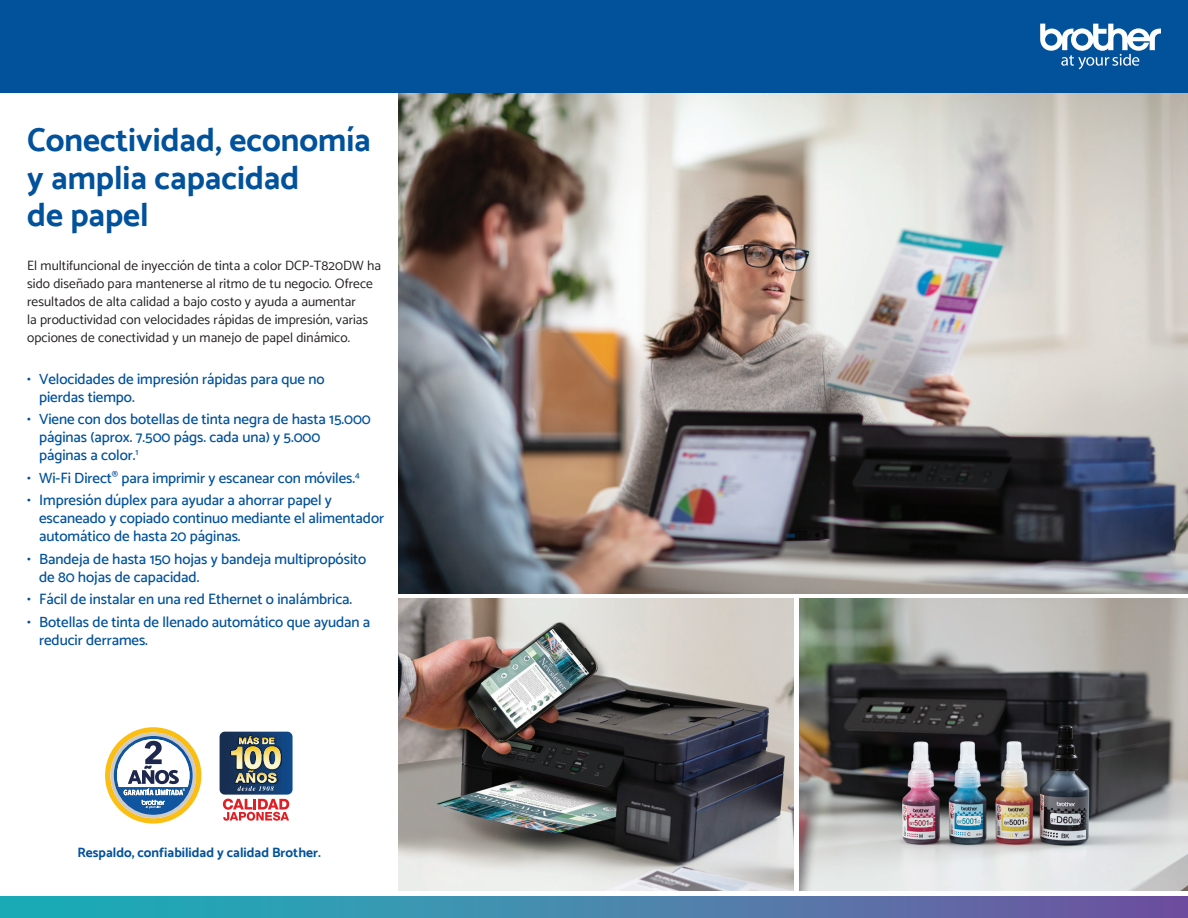
<style>
.page{position:relative;width:1188px;height:918px;background:#fff}
.page>*{position:absolute;margin:0;border:0;box-sizing:border-box;transform-origin:0 0}
.t1{font:700 33px/37.5px "Catamaran";color:#01519b}
.t2{font:500 15px/18px "Catamaran";letter-spacing:-.005em;color:#01519b}
.t3{font:13.5px/18px "Catamaran";letter-spacing:.005em;color:#231f20}
.t4{font:700 13.5px "Catamaran";color:#01519b}
.t5{font:700 4.5px "Catamaran";color:#fff}
</style>
<div class="page">
<div style="left:0;top:0;width:1188px;height:93px;background:#01519b"></div>
<svg style="left:1040px;top:24px;width:121px;height:45px"></svg>
<img style="left:398px;top:93px;width:790px;height:500px">
<img style="left:398px;top:598px;width:396px;height:293px">
<div style="left:0;top:896px;width:1188px;height:22px;background:linear-gradient(to right,#18b5ba,#7355a0)"></div>
<img style="left:799px;top:598px;width:389px;height:293px">
<img style="left:220px;top:732px;width:73px;height:89px">
<svg style="left:105px;top:727px;width:96px;height:97px"></svg>
<p class="t1" style="left:27px;top:121px;width:345px">Conectividad, economía y amplia capacidad<br>de papel</p>
<p class="t3" style="left:27px;top:256px;width:355px">El multifuncional de inyección de tinta a color DCP-T820DW ha sido diseñado para mantenerse al ritmo de tu negocio. Ofrece resultados de alta calidad a bajo costo y ayuda a aumentar<br>la productividad con velocidades rápidas de impresión, varias opciones de conectividad y un manejo de papel dinámico.</p>
<p class="t2" style="left:39px;top:369px;width:287px;text-indent:-12px">• Velocidades de impresión rápidas para que no pierdas tiempo.</p>
<p class="t2" style="left:39px;top:410px;width:333px;text-indent:-12px">• Viene con dos botellas de tinta negra de hasta 15.000 páginas (aprox. 7.500 págs. cada una) y 5.000 páginas a color.<sup>1</sup></p>
<p class="t2" style="left:27px;top:468px;width:334px">• Wi-Fi Direct<sup>®</sup> para imprimir y escanear con móviles.<sup>4</sup></p>
<p class="t2" style="left:39px;top:491px;width:347px;text-indent:-12px">• Impresión dúplex para ayudar a ahorrar papel y escaneado y copiado continuo mediante el alimentador automático de hasta 20 páginas.</p>
<p class="t2" style="left:39px;top:549px;width:329px;text-indent:-12px">• Bandeja de hasta 150 hojas y bandeja multipropósito de 80 hojas de capacidad.</p>
<p class="t2" style="left:27px;top:590px;width:327px">• Fácil de instalar en una red Ethernet o inalámbrica.</p>
<p class="t2" style="left:39px;top:612px;width:333px;text-indent:-12px">• Botellas de tinta de llenado automático que ayudan a reducir derrames.</p>
<p class="t5" style="left:183px;top:787px;width:4px">6</p>
<p class="t4" style="left:78px;top:844px;width:245px">Respaldo, confiabilidad y calidad Brother.</p>
</div>
